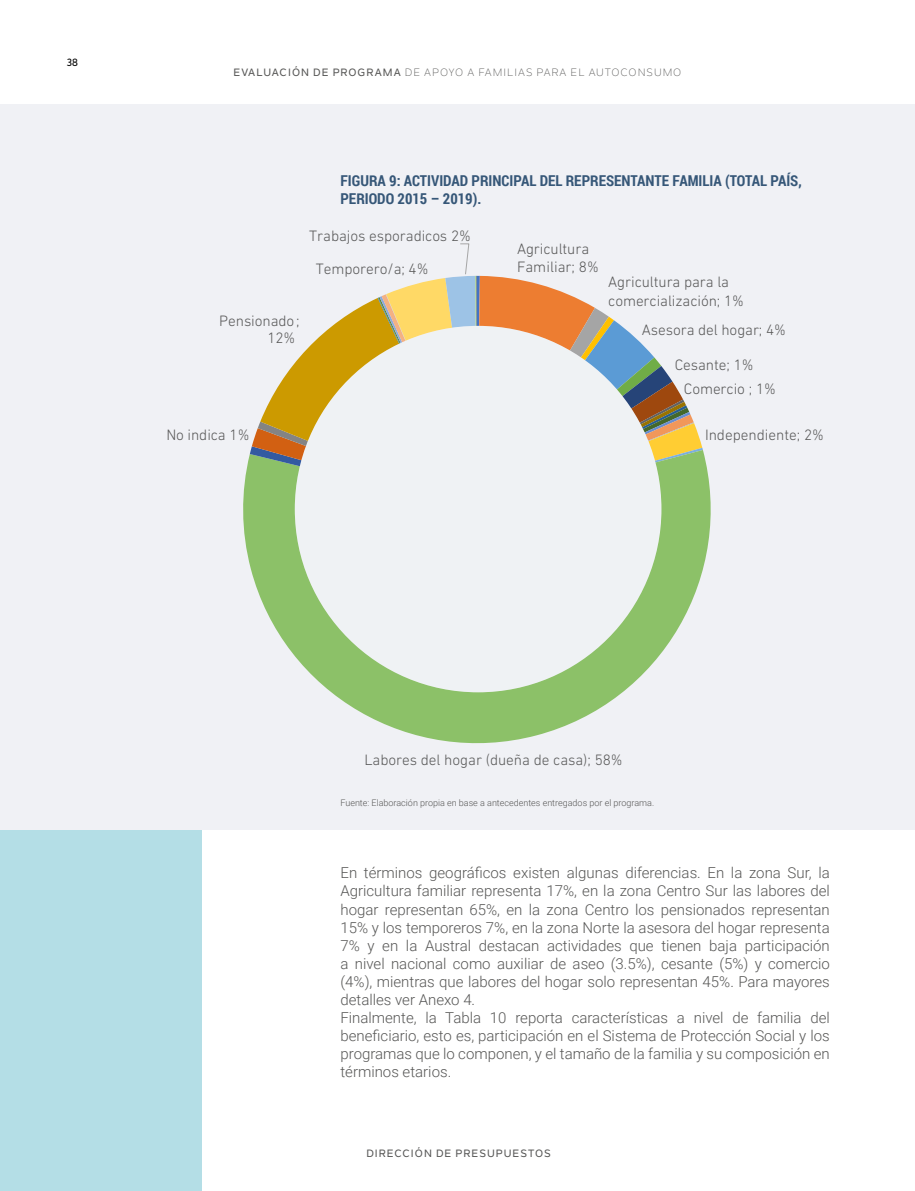
<style>
.page{position:relative;width:915px;height:1191px;background:#fff}
.page>*{position:absolute;margin:0;border:0;box-sizing:border-box;transform-origin:0 0}
.t1{font:300 15.3px/18.5px "DIN Next LT Pro";letter-spacing:-.005em;color:#595959}
.t2{font:300 15px/18px "Roboto";color:#575756}
.t3{font:700 15px/18px "Roboto Condensed";color:#365778}
.t4{font:10.5px "Nolan Next";letter-spacing:.095em;color:#575756}
.t5{font:500 10.5px "Nolan Next";letter-spacing:.1em;color:#575756}
.t6{font:500 10.5px "Nolan Next";color:#000}
.t7{font:300 9px "Roboto";color:#575756}
.s1{font-weight:500}
</style>
<div class="page">
<div style="left:0;top:353px;width:202px;height:838px;background:#b4dee6"></div>
<div style="left:0;top:104px;width:914px;height:725px;background:#f0f1f5"></div>
<svg style="left:243px;top:450px;width:468px;height:294px;fill:#8cc168"></svg>
<svg style="left:250px;top:243px;width:452px;height:266px"></svg>
<div style="left:295px;top:326px;width:366px;height:366px;background:#eff2f4;border-radius:50%"></div>
<hr style="left:914px;top:104px;width:1px;height:345px;background:#f0f1f5">
<p class="t6" style="left:67px;top:56px;width:13px">38</p>
<p class="t4" style="left:233px;top:66px;width:449px"><span class="s1">EVALUACIÓN DE PROGRAMA</span> DE APOYO A FAMILIAS PARA EL AUTOCONSUMO</p>
<p class="t1" style="left:219px;top:312px;width:82px;line-height:17.5px;text-align:right">Pensionado ;<br>12%</p>
<p class="t1" style="left:166px;top:426px;width:85px">No indica 1%</p>
<p class="t3" style="left:340px;top:171px;width:462px">FIGURA 9: ACTIVIDAD PRINCIPAL DEL REPRESENTANTE FAMILIA (TOTAL PAÍS,<br>PERIODO 2015 – 2019).</p>
<p class="t1" style="left:517px;top:239px;width:83px">Agricultura<br>Familiar; 8%</p>
<p class="t1" style="left:608px;top:272px;width:137px">Agricultura para la comercialización; 1%</p>
<p class="t1" style="left:641px;top:321px;width:145px">Asesora del hogar; 4%</p>
<p class="t1" style="left:683px;top:353px;width:94px;line-height:23.4px;text-indent:-9px">Cesante; 1%<br>Comercio ; 1%</p>
<p class="t1" style="left:704px;top:426px;width:120px">Independiente; 2%</p>
<p class="t1" style="left:309px;top:226px;width:163px">Trabajos esporadicos 2%</p>
<p class="t1" style="left:316px;top:260px;width:114px">Temporero/a; 4%</p>
<p class="t1" style="left:364px;top:750px;width:260px">Labores del hogar (dueña de casa); 58%</p>
<p class="t7" style="left:340px;top:797px;width:315px">Fuente: Elaboración propia en base a antecedentes entregados por el programa.</p>
<p class="t2" style="left:340px;top:863px;width:491px">En términos geográficos existen algunas diferencias. En la zona Sur, la Agricultura familiar representa 17%, en la zona Centro Sur las labores del hogar representan 65%, en la zona Centro los pensionados representan 15% y los temporeros 7%, en la zona Norte la asesora del hogar representa 7% y en la Austral destacan actividades que tienen baja participación a nivel nacional como auxiliar de aseo (3.5%), cesante (5%) y comercio (4%), mientras que labores del hogar solo representan 45%. Para mayores detalles ver Anexo 4.<br>Finalmente, la Tabla 10 reporta características a nivel de familia del beneficiario, esto es, participación en el Sistema de Protección Social y los programas que lo componen, y el tamaño de la familia y su composición en términos etarios.</p>
<p class="t5" style="left:366px;top:1147px;width:186px">DIRECCIÓN DE PRESUPUESTOS</p>
</div>
